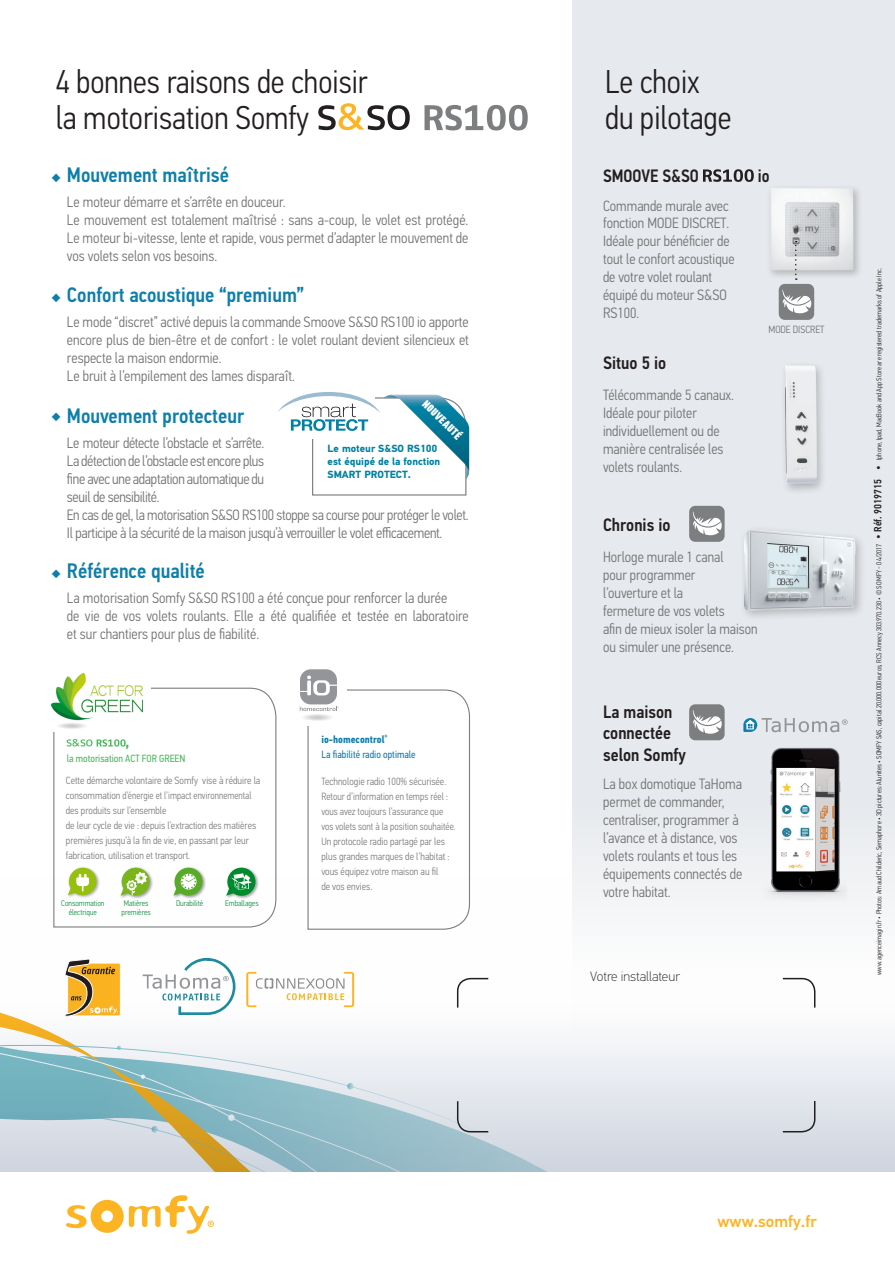
<style>
.page{position:relative;width:895px;height:1262px;background:#fff}
.page>*{position:absolute;margin:0;border:0;box-sizing:border-box;transform-origin:0 0}
.t1{font:300 33px/36px "PF Din Text Cond Pro";color:#231f20}
.t2{font:500 21px "PF Din Text Cond Pro";color:#0e7eaa}
.t3{font:500 18px/21.6px "PF Din Text Cond Pro";color:#231f20}
.t4{font:500 16.5px "PF Din Text Pro";color:#fcb423}
.t5{font:300 15px/18px "PF Din Text Cond Pro";color:#737373;text-align:justify}
.t6{font:300 15px "PF Din Text Cond Pro";letter-spacing:-.02em;color:#737373}
.t7{font:300 14.85px/17.9px "PF Din Text Cond Pro";color:#737373}
.t8{font:700 14.25px "PF Din Text Cond Pro";color:#48b85a}
.t9{font:100 13.5px "PF Din Text Pro";color:#231f20}
.t10{font:11.25px "PF Din Text Comp Pro X Black";color:#fff}
.t11{font:300 10.5px/15px "PF Din Text Cond Pro";color:#7c7e7f}
.t12{font:700 10.5px/12.6px "PF Din Text Pro";color:#0082a4}
.t13{font:10.5px/15px "PF Din Text Cond Pro";color:#0e7eaa}
.t14{font:10.5px "PF Din Text Cond Pro";color:#48b85a}
.t15{font:300 10.5px "PF Din Text Cond Pro";color:#737373}
.t16{font:300 8.25px "PF Din Text Cond Pro";color:#159146}
.t17{font:300 7.2px "PF Din Text Cond Pro";color:#231f20}
.s1{font-weight:700}
.s2{font-size:15px}
.s3{font-weight:500;font-size:10.5px}
</style>
<div class="page">
<svg style="left:354px;top:877px;width:541px;height:295px"></svg>
<div style="left:573px;top:0;width:322px;height:1032px;background:#e6e9ed"></div>
<img style="left:761px;top:747px;width:86px;height:155px">
<svg style="left:743px;top:718px;width:104px;height:14px"></svg>
<div style="left:766px;top:184px;width:97px;height:95px;background:#231f20;opacity:.25"></div>
<img style="left:770px;top:188px;width:83px;height:82px">
<svg style="left:703px;top:169px;width:51px;height:13px"></svg>
<svg style="left:795px;top:241px;width:2px;height:39px"></svg>
<div style="left:779px;top:284px;width:35px;height:36px;background:#7c7e7f;border-radius:6px"></div>
<svg style="left:782px;top:290px;width:30px;height:24px"></svg>
<div style="left:689px;top:506px;width:35px;height:36px;background:#7c7e7f;border-radius:6px"></div>
<svg style="left:692px;top:512px;width:30px;height:24px"></svg>
<div style="left:689px;top:704px;width:35px;height:36px;background:#7c7e7f;border-radius:6px"></div>
<svg style="left:693px;top:710px;width:29px;height:24px"></svg>
<svg style="left:318px;top:103px;width:92px;height:27px"></svg>
<svg style="left:424px;top:105px;width:104px;height:25px"></svg>
<div style="left:780px;top:360px;width:47px;height:135px;background:#231f20;opacity:.25"></div>
<img style="left:785px;top:366px;width:1px;height:76px">
<div style="left:739px;top:524px;width:127px;height:98px;background:#231f20;opacity:.25"></div>
<img style="left:742px;top:529px;width:114px;height:82px">
<svg style="left:53px;top:687px;width:224px;height:241px"></svg>
<div style="left:48px;top:666px;width:103px;height:65px;background:#fff"></div>
<img style="left:50px;top:672px;width:93px;height:56px">
<svg style="left:67px;top:739px;width:59px;height:7px"></svg>
<div style="left:300px;top:669px;width:37px;height:35px;background:#939598;border-radius:11px"></div>
<svg style="left:300px;top:675px;width:170px;height:255px"></svg>
<svg style="left:67px;top:866px;width:33px;height:33px"></svg>
<div style="left:69px;top:867px;width:28px;height:28px;background:#97bf0d;border-radius:50%"></div>
<svg style="left:68px;top:874px;width:21px;height:21px"></svg>
<svg style="left:173px;top:866px;width:33px;height:33px"></svg>
<svg style="left:174px;top:867px;width:29px;height:28px"></svg>
<svg style="left:173px;top:874px;width:23px;height:21px"></svg>
<svg style="left:120px;top:866px;width:33px;height:33px"></svg>
<svg style="left:120px;top:867px;width:30px;height:28px"></svg>
<svg style="left:225px;top:866px;width:34px;height:33px"></svg>
<div style="left:227px;top:867px;width:28px;height:29px;background:#008a2e;border-radius:50%"></div>
<svg style="left:226px;top:873px;width:26px;height:23px"></svg>
<svg style="left:456px;top:977px;width:34px;height:32px"></svg>
<svg style="left:781px;top:977px;width:35px;height:32px"></svg>
<svg style="left:781px;top:1099px;width:35px;height:34px"></svg>
<svg style="left:456px;top:1099px;width:34px;height:34px"></svg>
<svg style="left:0;top:958px;width:354px;height:276px"></svg>
<svg style="left:278px;top:392px;width:191px;height:104px"></svg>
<p class="t1" style="left:56px;top:64px;width:313px">4 bonnes raisons de choisir</p>
<p class="t1" style="left:56px;top:100px;width:255px">la motorisation Somfy</p>
<p class="t2" style="left:67px;top:163px;width:164px">Mouvement maîtrisé</p>
<p class="t5" style="left:67px;top:193px;width:220px">Le moteur démarre et s’arrête en douceur.</p>
<p class="t5" style="left:67px;top:211px;width:403px">Le mouvement est totalement maîtrisé : sans a-coup, le volet est protégé.<br>Le moteur bi-vitesse, lente et rapide, vous permet d’adapter le mouvement de vos volets selon vos besoins.</p>
<p class="t2" style="left:67px;top:282px;width:238px">Confort acoustique “premium”</p>
<p class="t5" style="left:67px;top:313px;width:403px">Le mode “discret” activé depuis la commande Smoove S&amp;SO RS100 io apporte encore plus de bien-être et de confort : le volet roulant devient silencieux et respecte la maison endormie.</p>
<p class="t5" style="left:67px;top:367px;width:230px">Le bruit à l’empilement des lames disparaît.</p>
<p class="t10" style="left:429px;top:397px;width:51px;rotate:45deg">NOUVEAUTÉ</p>
<p class="t2" style="left:67px;top:403px;width:179px">Mouvement protecteur</p>
<p class="t5" style="left:67px;top:433px;width:199px">Le moteur détecte l’obstacle et s’arrête.<br>La détection de l’obstacle est encore plus fine avec une adaptation automatique du seuil de sensibilité.</p>
<p class="t6" style="left:67px;top:506px;width:403px">En cas de gel, la motorisation S&amp;SO RS100 stoppe sa course pour protéger le volet.</p>
<p class="t6" style="left:67px;top:524px;width:377px">Il participe à la sécurité de la maison jusqu’à verrouiller le volet efficacement.</p>
<p class="t12" style="left:327px;top:443px;width:114px">Le moteur S&amp;SO RS100 est équipé de la fonction<br>SMART PROTECT.</p>
<p class="t2" style="left:67px;top:558px;width:139px">Référence qualité</p>
<p class="t5" style="left:67px;top:589px;width:382px">La motorisation Somfy S&amp;SO RS100 a été conçue pour renforcer la durée</p>
<p class="t5" style="left:67px;top:607px;width:403px">de vie de vos volets roulants. Elle a été qualifiée et testée en laboratoire et sur chantiers pour plus de fiabilité.</p>
<p class="t8" style="left:126px;top:733px;width:5px">,</p>
<p class="t14" style="left:67px;top:752px;width:120px">la motorisation ACT FOR GREEN</p>
<p class="t11" style="left:66px;top:773px;width:196px">Cette démarche volontaire de Somfy vise à réduire la consommation d’énergie et l’impact environnemental des produits sur l’ensemble<br>de leur cycle de vie : depuis l’extraction des matières premières jusqu’à la fin de vie, en passant par leur fabrication, utilisation et transport.</p>
<p class="t16" style="left:61px;top:899px;width:45px">Consommation</p>
<p class="t16" style="left:69px;top:907px;width:30px">électrique</p>
<p class="t16" style="left:124px;top:899px;width:26px">Matières</p>
<p class="t16" style="left:122px;top:907px;width:31px">premières</p>
<p class="t16" style="left:176px;top:899px;width:29px">Durabilité</p>
<p class="t16" style="left:225px;top:899px;width:35px">Emballages</p>
<p class="t13" style="left:321px;top:732px;width:96px"><span class="s1">io-homecontrol</span><sup>®<br></sup>La fiabilité radio optimale</p>
<p class="t11" style="left:321px;top:774px;width:136px">Technologie radio 100% sécurisée.<br>Retour d’information en temps réel : vous avez toujours l’assurance que vos volets sont à la position souhaitée.<br>Un protocole radio partagé par les</p>
<p class="t11" style="left:321px;top:849px;width:130px">plus grandes marques de l’habitat : vous équipez votre maison au fil de vos envies.</p>
<p class="t1" style="left:605px;top:63px;width:128px">Le choix du pilotage</p>
<p class="t3" style="left:603px;top:165px;width:97px">SMOOVE S&amp;SO</p>
<p class="t3" style="left:758px;top:165px;width:13px">io</p>
<p class="t7" style="left:603px;top:197px;width:133px">Commande murale avec fonction MODE DISCRET.<br>Idéale pour bénéficier de tout le confort acoustique de votre volet roulant équipé du moteur <span class="s2">S&amp;SO<br>RS</span>100.</p>
<p class="t3" style="left:603px;top:352px;width:65px">Situo 5 io</p>
<p class="t7" style="left:603px;top:386px;width:132px">Télécommande 5 canaux.<br>Idéale pour piloter individuellement ou de manière centralisée les volets roulants.</p>
<p class="t15" style="left:768px;top:323px;width:57px">MODE DISCRET</p>
<p class="t3" style="left:603px;top:514px;width:69px">Chronis io</p>
<p class="t7" style="left:603px;top:548px;width:156px">Horloge murale 1 canal<br>pour programmer<br>l’ouverture et la<br>fermeture de vos volets<br>afin de mieux isoler la maison ou simuler une présence.</p>
<p class="t3" style="left:603px;top:701px;width:71px">La maison</p>
<p class="t3" style="left:603px;top:722px;width:84px">connectée selon Somfy</p>
<p class="t5" style="left:603px;top:775px;width:141px;text-align:left">La box domotique TaHoma permet de commander, centraliser, programmer à l’avance et à distance, vos volets roulants et tous les équipements connectés de votre habitat.</p>
<p class="t9" style="left:590px;top:968px;width:91px">Votre installateur</p>
<p class="t17" style="left:875px;top:975px;width:708px;rotate:-90deg">www.agenceimagin.fr • Photos: Arnaud Childeric, Semaphore • 3D pictures: Alunites • SOMFY SAS, capital 20.000.000 euros, RCS Annecy 303.970.230 • © SOMFY - 04/2017 <span class="s3">• Réf. 9019715 •</span> Iphone, Ipad, MacBook and App Store are registered trademarks of Apple Inc.</p>
<p class="t4" style="left:717px;top:1212px;width:101px">www.somfy.fr</p>
</div>
